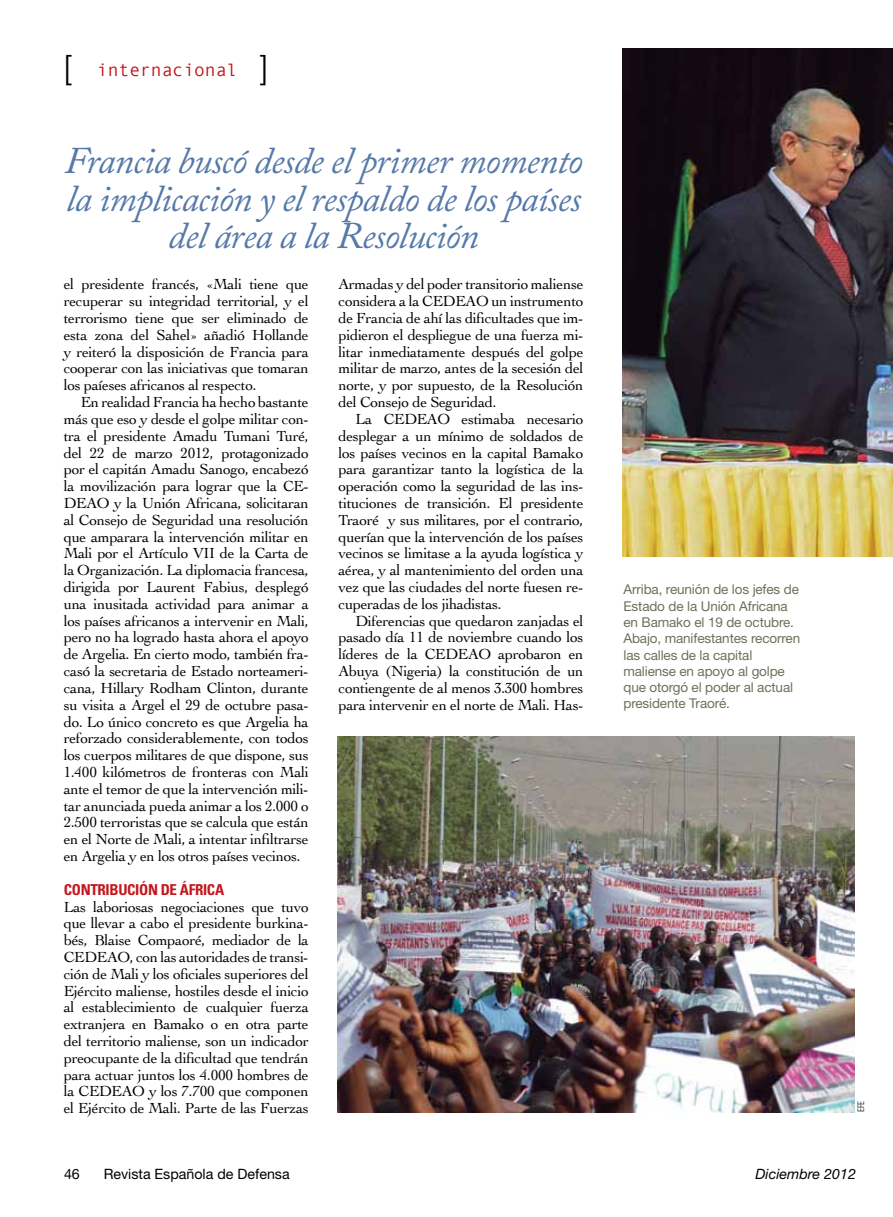
<style>
.page{position:relative;width:893px;height:1217px;background:#fff}
.page>*{position:absolute;margin:0;border:0;box-sizing:border-box;transform-origin:0 0}
.t1{font:italic 37.5px/37.5px "Adobe Caslon Pro";letter-spacing:-.02em;color:#5579a8;text-align:center}
.t2{font:300 33px "Helvetica Neue";color:#000}
.t3{font:18px "Monotypecom";color:#c4161c}
.t4{font:15.3px/16.8px "Cochin";letter-spacing:-.02em;color:#000;text-align:justify}
.t5{font:700 condensed 15px "Univers";letter-spacing:-.02em;color:#c4161c}
.t6{font:14.25px "Helvetica Neue";color:#000}
.t7{font:italic 14.25px "Helvetica Neue";color:#000}
.t8{font:13.5px/16.4px "Helvetica Neue";letter-spacing:-.01em;color:#6f705b}
.t9{font:300 condensed 9px "Univers";color:#000}
.s1{font-family:"Helvetica Neue";font-weight:300;font-size:33px;color:#000}
</style>
<div class="page">
<img style="left:622px;top:49px;width:271px;height:507px">
<img style="left:337px;top:736px;width:518px;height:375px">
<h2 class="t2" style="left:64px;top:47px;width:9px">[</h2>
<p class="t3" style="left:97px;top:60px;width:173px">internacional <span class="s1">]</span></p>
<h1 class="t1" style="left:65px;top:142px;width:520px">Francia buscó desde el primer momento la implicación y el respaldo de los países del área a la Resolución</h1>
<p class="t4" style="left:64px;top:275px;width:246px">el presidente francés, «Mali tiene que recuperar su integridad territorial, y el terrorismo tiene que ser eliminado de esta zona del Sahel» añadió Hollande y reiteró la disposición de Francia para cooperar con las iniciativas que tomaran los paíeses africanos al respecto.</p>
<p class="t4" style="left:64px;top:393px;width:246px;text-indent:17px">En realidad Francia ha hecho bastante más que eso y desde el golpe militar con&shy;tra el presidente Amadu Tumani Turé, del 22 de marzo 2012, protagonizado por el capitán Amadu Sanogo, encabezó la movilización para lograr que la CE-DEAO y la Unión Africana, solicitaran al Consejo de Seguridad una resolución que amparara la intervención militar en Mali por el Artículo VII de la Carta de la Organización. La diplomacia francesa, dirigida por Laurent Fabius, desplegó una inusitada actividad para animar a los países africanos a intervenir en Mali, pero no ha logrado hasta ahora el apoyo de Argelia. En cierto modo, también fra&shy;casó la secretaria de Estado norteameri&shy;cana, Hillary Rodham Clinton, durante su visita a Argel el 29 de octubre pasa&shy;do. Lo único concreto es que Argelia ha reforzado considerablemente, con todos los cuerpos militares de que dispone, sus 1.400 kilómetros de fronteras con Mali ante el temor de que la intervención mili&shy;tar anunciada pueda animar a los 2.000 o 2.500 terroristas que se calcula que están en el Norte de Mali, a intentar infiltrarse en Argelia y en los otros países vecinos.</p>
<p class="t5" style="left:64px;top:879px;width:162px">CONTRIBUCIÓN DE ÁFRICA</p>
<p class="t4" style="left:64px;top:897px;width:246px">Las laboriosas negociaciones que tuvo que llevar a cabo el presidente burkina&shy;bés, Blaise Compaoré, mediador de la CEDEAO, con las autoridades de transi&shy;ción de Mali y los oficiales superiores del Ejército maliense, hostiles desde el inicio al establecimiento de cualquier fuerza extranjera en Bamako o en otra parte del territorio maliense, son un indicador preocupante de la dificultad que tendrán para actuar juntos los 4.000 hombres de la CEDEAO y los 7.700 que componen el Ejército de Mali. Parte de las Fuerzas</p>
<p class="t4" style="left:338px;top:275px;width:246px">Armadas y del poder transitorio maliense considera a la CEDEAO un instrumento de Francia de ahí las dificultades que im&shy;pidieron el despliegue de una fuerza mi&shy;litar inmediatamente después del golpe militar de marzo, antes de la secesión del norte, y por supuesto, de la Resolución del Consejo de Seguridad.</p>
<p class="t4" style="left:338px;top:410px;width:246px;text-indent:17px">La CEDEAO estimaba necesario desplegar a un mínimo de soldados de los países vecinos en la capital Bamako para garantizar tanto la logística de la operación como la seguridad de las ins&shy;tituciones de transición. El presidente Traoré y sus militares, por el contrario, querían que la intervención de los países vecinos se limitase a la ayuda logística y aérea, y al mantenimiento del orden una vez que las ciudades del norte fuesen re&shy;cuperadas de los jihadistas.</p>
<p class="t4" style="left:338px;top:611px;width:246px;text-indent:17px">Diferencias que quedaron zanjadas el pasado día 11 de noviembre cuando los líderes de la CEDEAO aprobaron en Abuya (Nigeria) la constitución de un contiengente de al menos 3.300 hombres para intervenir en el norte de Mali. Has-</p>
<p class="t8" style="left:623px;top:581px;width:178px">Arriba, reunión de los jefes de<br>Estado de la Unión Africana en Bamako el 19 de octubre.<br>Abajo, manifestantes recorren las calles de la capital maliense en apoyo al golpe que otorgó el poder al actual presidente Traoré.</p>
<p class="t9" style="left:855px;top:1111px;width:13px;rotate:-90deg">EFE</p>
<p class="t6" style="left:64px;top:1164px;width:17px">46</p>
<p class="t6" style="left:104px;top:1164px;width:188px">Revista Española de Defensa</p>
<p class="t7" style="left:755px;top:1164px;width:102px">Diciembre 2012</p>
</div>
